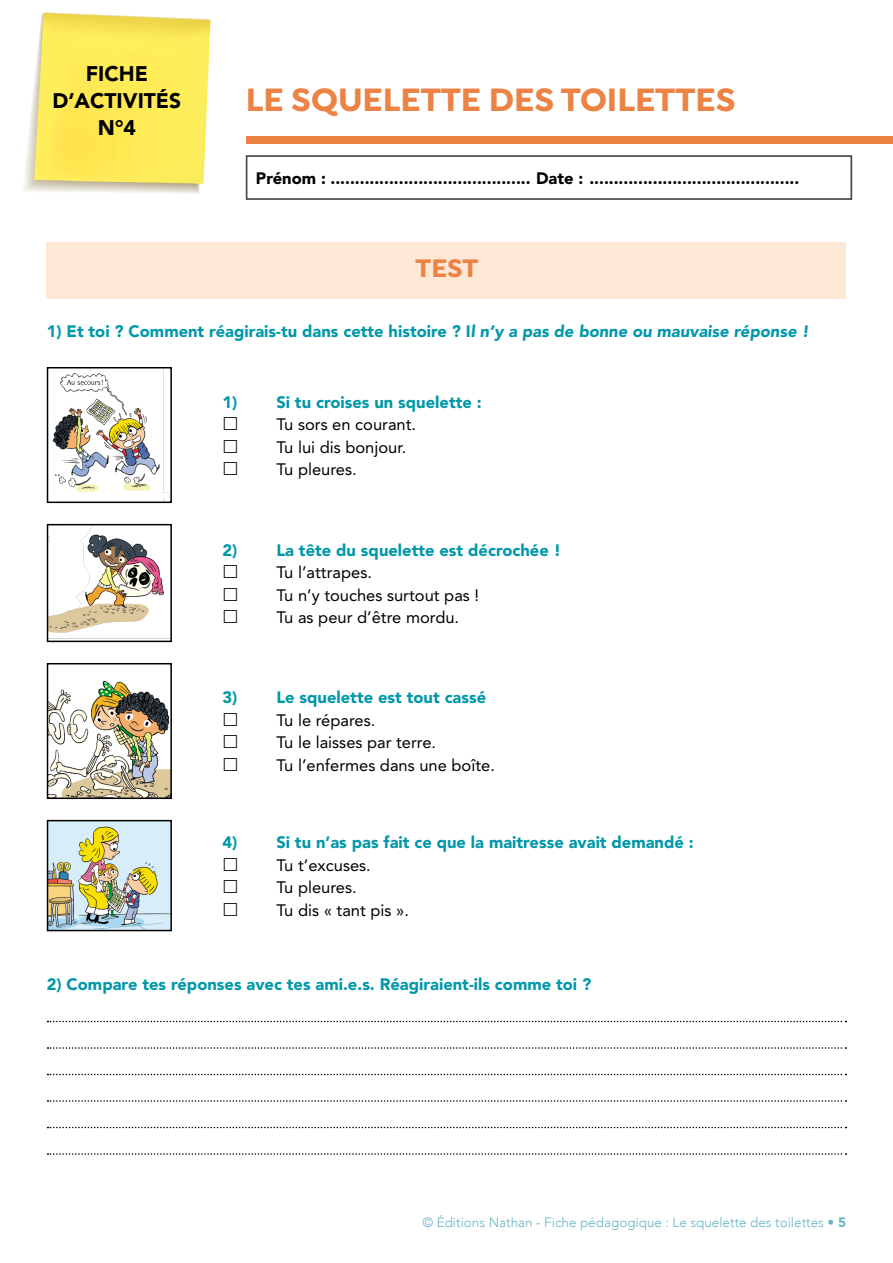
<style>
.page{position:relative;width:893px;height:1263px;background:#fff}
.page>*{position:absolute;margin:0;border:0;box-sizing:border-box;transform-origin:0 0}
.t1{font:700 34.5px "Isidora";color:#ec8243}
.t2{font:700 27px "Isidora";color:#ec8243}
.t3{font:900 21px/27px "Avenir LT Std";color:#000;text-align:center}
.t4{font:900 16.5px "Avenir LT Std";color:#0098aa}
.t5{font:16.5px/22.5px "Avenir LT Std";color:#000}
.t6{font:900 16.5px "Avenir LT Std";color:#000}
.t7{font:300 13.5px "Avenir";color:#67b6c4}
.s1{font-family:"Avenir LT Std";font-weight:900}
</style>
<div class="page">
<svg style="left:24px;top:12px;width:187px;height:182px;background:#fae96f"></svg>
<div style="left:246px;top:155px;width:606px;height:45px;border:2px solid #464646"></div>
<div style="left:246px;top:136px;width:647px;height:8px;background:#ec8243"></div>
<div style="left:47px;top:242px;width:799px;height:57px;background:#fde7d5"></div>
<svg style="left:48px;top:1021px;width:798px;height:1px"></svg>
<svg style="left:48px;top:1047px;width:798px;height:2px"></svg>
<svg style="left:48px;top:1074px;width:798px;height:1px"></svg>
<svg style="left:48px;top:1100px;width:798px;height:2px"></svg>
<svg style="left:48px;top:1127px;width:798px;height:1px"></svg>
<svg style="left:48px;top:1153px;width:798px;height:2px"></svg>
<img style="left:52px;top:370px;width:117px;height:130px">
<div style="left:47px;top:367px;width:125px;height:136px;border:2px solid #000"></div>
<img style="left:50px;top:528px;width:119px;height:111px">
<div style="left:47px;top:524px;width:125px;height:118px;border:2px solid #000"></div>
<img style="left:50px;top:680px;width:119px;height:116px">
<div style="left:47px;top:663px;width:125px;height:136px;border:2px solid #000"></div>
<img style="left:50px;top:823px;width:119px;height:105px">
<div style="left:47px;top:820px;width:125px;height:111px;border:2px solid #000"></div>
<p class="t3" style="left:52px;top:60px;width:130px">FICHE<br>D’ACTIVITÉS<br>N°4</p>
<h1 class="t1" style="left:246px;top:79px;width:491px">LE SQUELETTE DES TOILETTES</h1>
<p class="t6" style="left:256px;top:168px;width:545px">Prénom : ......................................... Date : ...........................................</p>
<h2 class="t2" style="left:416px;top:251px;width:64px">TEST</h2>
<p class="t4" style="left:47px;top:321px;width:766px">1) Et toi ? Comment réagirais-tu dans cette histoire ? Il n’y a pas de bonne ou mauvaise réponse !</p>
<p class="t4" style="left:222px;top:392px;width:261px">1) Si tu croises un squelette :</p>
<p class="t5" style="left:276px;top:413px;width:141px">Tu sors en courant.<br>Tu lui dis bonjour.<br>Tu pleures.</p>
<p class="t4" style="left:222px;top:540px;width:340px">2) La tête du squelette est décrochée !</p>
<p class="t5" style="left:276px;top:561px;width:204px">Tu l’attrapes.<br>Tu n’y touches surtout pas !<br>Tu as peur d’être mordu.</p>
<p class="t4" style="left:222px;top:688px;width:265px">3) Le squelette est tout cassé</p>
<p class="t5" style="left:276px;top:709px;width:220px">Tu le répares.<br>Tu le laisses par terre.<br>Tu l’enfermes dans une boîte.</p>
<p class="t4" style="left:222px;top:832px;width:473px">4) Si tu n’as pas fait ce que la maitresse avait demandé :</p>
<p class="t5" style="left:276px;top:854px;width:134px">Tu t’excuses.<br>Tu pleures.<br>Tu dis « tant pis ».</p>
<p class="t4" style="left:47px;top:974px;width:546px">2) Compare tes réponses avec tes ami.e.s. Réagiraient-ils comme toi ?</p>
<p class="t7" style="left:422px;top:1214px;width:425px">© Éditions Nathan - Fiche pédagogique : Le squelette des toilettes • <span class="s1">5</span></p>
</div>
